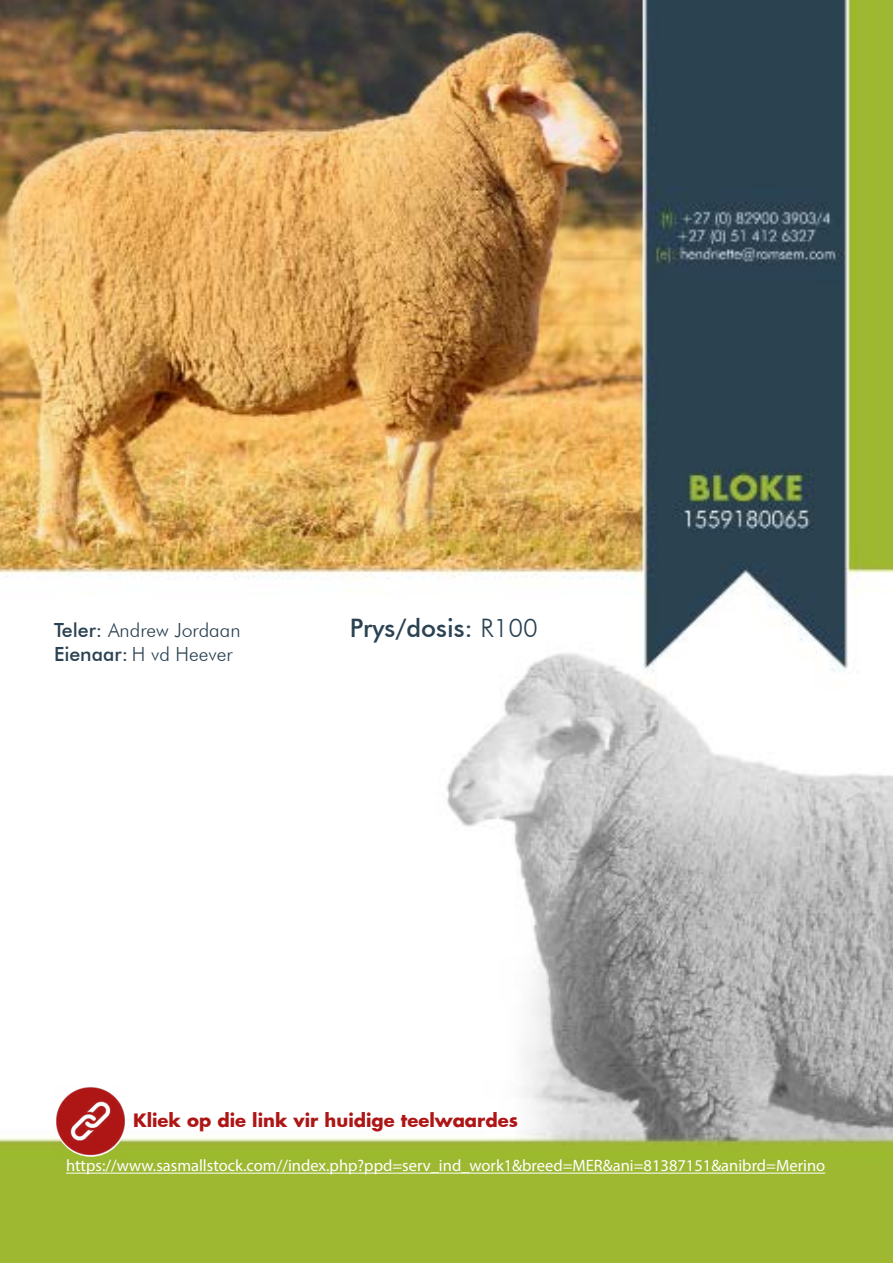
<style>
.page{position:relative;width:893px;height:1263px;background:#fff}
.page>*{position:absolute;margin:0;border:0;box-sizing:border-box;transform-origin:0 0}
.t1{font:500 25.5px "Futura BT";color:#2b4252}
.t2{font:300 19.5px "Futura BT";color:#2b4252}
.t3{font:700 18px "Futura";color:#ae1616}
.t4{font:16.5px "Myriad Pro";color:#fff}
.s1{font-weight:500}
.s2{font-weight:300}
</style>
<div class="page">
<img style="left:0;top:0;width:893px;height:1263px">
<hr style="left:66px;top:1173px;width:759px;height:1px;background:#fff">
<img style="left:55px;top:1085px;width:72px;height:72px">
<p class="t2" style="left:54px;top:619px;width:188px"><span class="s1">Teler:</span> Andrew Jordaan</p>
<h1 class="t1" style="left:350px;top:613px;width:189px">Prys/dosis: <span class="s2">R100</span></h1>
<p class="t2" style="left:54px;top:642px;width:180px"><span class="s1">Eienaar:</span> H vd Heever</p>
<p class="t3" style="left:133px;top:1108px;width:386px">Kliek op die link vir huidige teelwaardes</p>
<p class="t4" style="left:66px;top:1156px;width:761px">https://www.sasmallstock.com//index.php?ppd=serv_ind_work1&amp;breed=MER&amp;ani=81387151&amp;anibrd=Merino</p>
</div>
